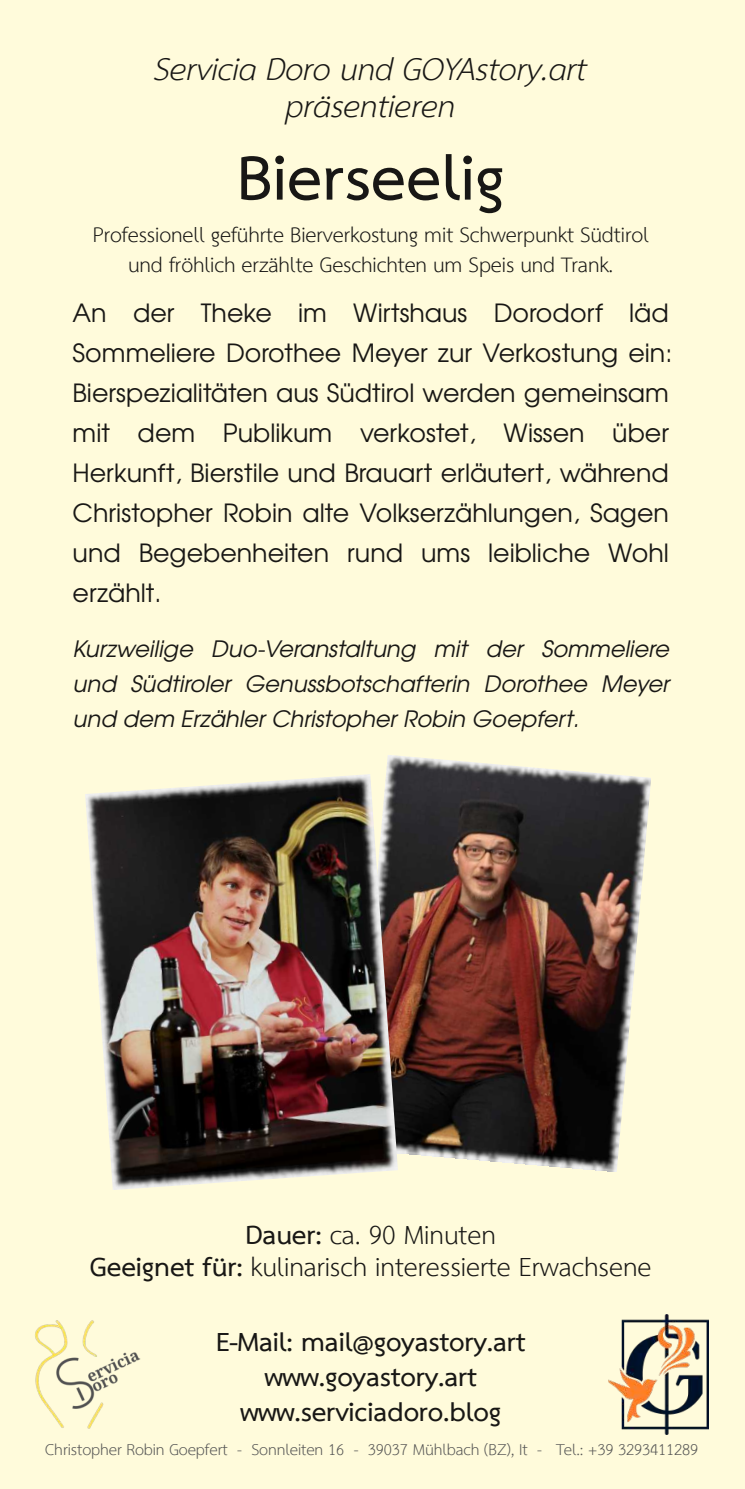
<style>
.page{position:relative;width:745px;height:1489px;background:#fff}
.page>*{position:absolute;margin:0;border:0;box-sizing:border-box;transform-origin:0 0}
.t1{font:700 60px "Laksaman";letter-spacing:-.005em;color:#181715}
.t2{font:italic 30px/37.5px "Laksaman";letter-spacing:-.005em;color:#181715;text-align:center}
.t3{font:25px/40px "URW Gothic L";color:#181715}
.t4{font:25px/32.5px "Laksaman";letter-spacing:-.005em;color:#181715;text-align:center}
.t5{font:700 25px/35px "Laksaman";letter-spacing:-.005em;color:#181715;text-align:center}
.t6{font:22.5px/35px "URW Gothic L Book Obli";color:#181715;text-align:justify}
.t7{font:20px/30px "Laksaman";letter-spacing:-.01em;color:#181715;text-align:center}
.t8{font:15px "Laksaman";letter-spacing:-.01em;color:#565655}
.s1{font-weight:700}
</style>
<div class="page">
<div style="left:0;top:0;width:744px;height:1488px;background:#fffbdb"></div>
<img style="left:35px;top:1320px;width:106px;height:109px">
<img style="left:608px;top:1314px;width:99px;height:119px">
<img style="left:386px;top:755px;width:264px;height:417px">
<img style="left:85px;top:774px;width:312px;height:415px">
<p class="t2" style="left:154px;top:47px;width:434px">Servicia Doro und GOYAstory.art präsentieren</p>
<h1 class="t1" style="left:237px;top:123px;width:269px">Bierseelig</h1>
<p class="t7" style="left:93px;top:217px;width:557px">Professionell geführte Bierverkostung mit Schwerpunkt Südtirol und fröhlich erzählte Geschichten um Speis und Trank.</p>
<p class="t3" style="left:72px;top:295px;width:601px">An der Theke im Wirtshaus Dorodorf läd Sommeliere Dorothee Meyer zur Verkostung ein:<br>Bierspezialitäten aus Südtirol werden gemeinsam mit dem Publikum verkostet, Wissen über Herkunft, Bierstile und Brauart erläutert, während Christopher Robin alte Volkserzählungen, Sagen und Begebenheiten rund ums leibliche Wohl erzählt.</p>
<p class="t6" style="left:72px;top:633px;width:597px">Kurzweilige Duo-Veranstaltung mit der Sommeliere und Südtiroler Genussbotschafterin Dorothee Meyer und dem Erzähler Christopher Robin Goepfert.</p>
<p class="t4" style="left:90px;top:1216px;width:563px"><span class="s1">Dauer:</span> ca. 90 Minuten<br><span class="s1">Geeignet für:</span> kulinarisch interessierte Erwachsene</p>
<p class="t5" style="left:216px;top:1321px;width:311px">E-Mail: mail@goyastory.art www.goyastory.art www.serviciadoro.blog</p>
<p class="t8" style="left:45px;top:1435px;width:654px">Christopher Robin Goepfert - Sonnleiten 16 - 39037 Mühlbach (BZ), It - Tel.: +39 3293411289</p>
</div>
